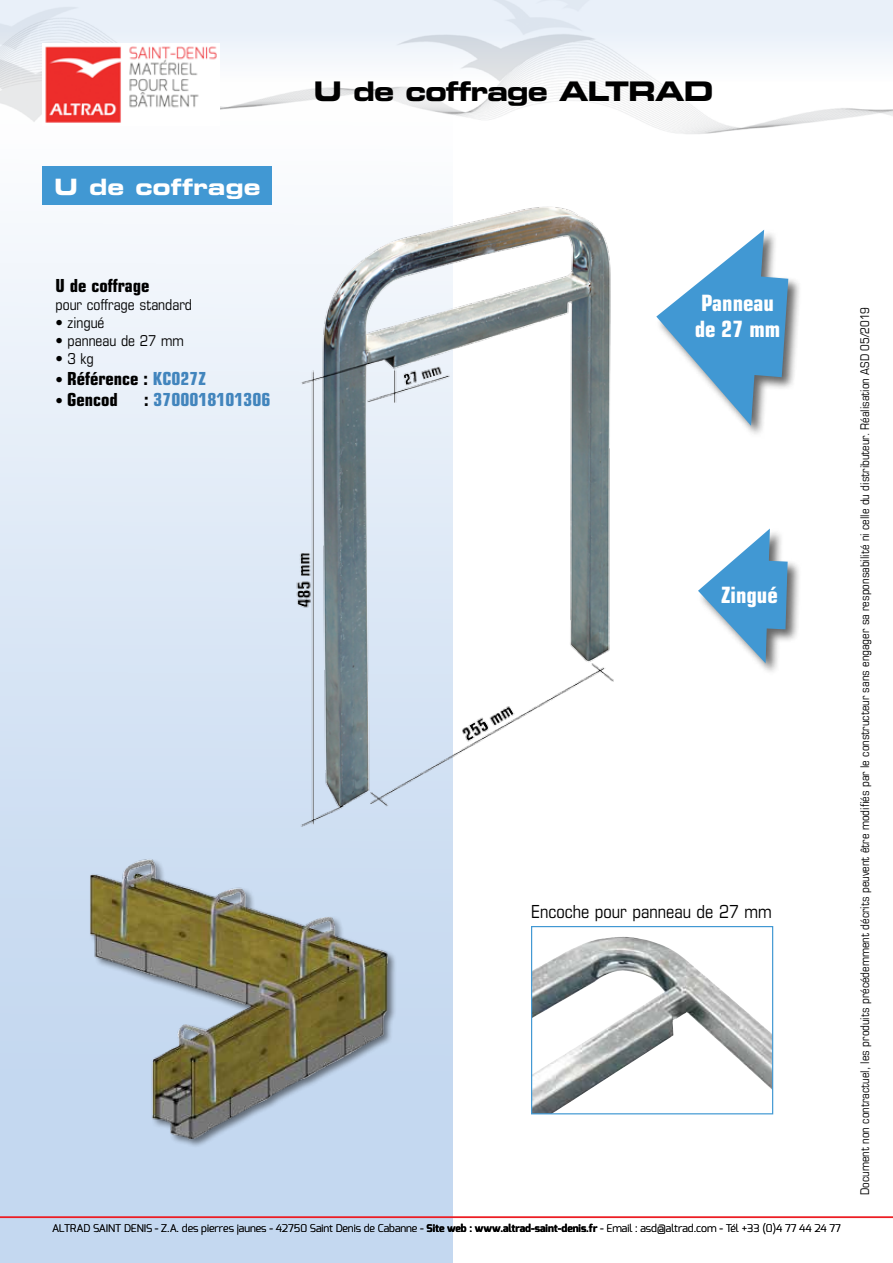
<style>
.page{position:relative;width:893px;height:1263px;background:#fff}
.page>*{position:absolute;margin:0;border:0;box-sizing:border-box;transform-origin:0 0}
.t1{font:27px "Eurostile Bold Extended Two";letter-spacing:-.04em;color:#000}
.t2{font:700 condensed 22.5px/25.5px "Eurostile";color:#fff}
.t3{font:22.5px "Eurostile Bold Extended Two";color:#fff}
.t4{font:700 condensed 18px "Eurostile";color:#000}
.t5{font:condensed 18px "Eurostile";color:#000}
.t6{font:700 condensed 18px "Eurostile";color:#4285bd}
.t7{font:condensed 15px "Eurostile";color:#000}
.t8{font:condensed 12px "Eurostile";color:#000}
.t9{font:300 10.5px "Exo";color:#000}
.s1{font-weight:400;font-size:15px}
.s2{color:#4285bd}
.s3{color:#000}
.s4{font-weight:700}
</style>
<div class="page">
<div style="left:0;top:57px;width:453px;height:1206px;background:linear-gradient(to bottom,#fafbfd,#bbd2ee)"></div>
<img style="left:0;top:0;width:893px;height:148px">
<img style="left:43px;top:44px;width:177px;height:82px">
<hr style="left:0;top:1216px;width:893px;height:2px;background:#ed1d24">
<div style="left:43px;top:167px;width:229px;height:38px;background:#4198d3"></div>
<div style="left:697px;top:527px;width:105px;height:149px;background:#000;opacity:.6"></div>
<svg style="left:698px;top:528px;width:90px;height:135px"></svg>
<div style="left:655px;top:228px;width:147px;height:211px;background:#000;opacity:.6"></div>
<svg style="left:668px;top:230px;width:120px;height:196px"></svg>
<img style="left:60px;top:838px;width:356px;height:329px">
<img style="left:238px;top:176px;width:430px;height:655px">
<img style="left:533px;top:937px;width:230px;height:175px">
<div style="left:531px;top:926px;width:242px;height:188px;border:1px solid #4198d3"></div>
<h2 class="t3" style="left:54px;top:171px;width:208px">U de coffrage</h2>
<h1 class="t1" style="left:313px;top:72px;width:402px">U de coffrage ALTRAD</h1>
<h3 class="t4" style="left:56px;top:274px;width:96px">U de coffrage</h3>
<p class="t7" style="left:56px;top:295px;width:138px">pour coffrage standard</p>
<p class="t7" style="left:56px;top:313px;width:51px">• zingué</p>
<p class="t7" style="left:56px;top:331px;width:130px">• panneau de 27 mm</p>
<p class="t7" style="left:56px;top:349px;width:40px">• 3 kg</p>
<h3 class="t4" style="left:56px;top:367px;width:152px"><span class="s1">•</span> Référence : <span class="s2">KC027Z</span></h3>
<h3 class="t4" style="left:56px;top:388px;width:64px"><span class="s1">•</span> Gencod</h3>
<h3 class="t6" style="left:144px;top:388px;width:128px"><span class="s3">:</span> 3700018101306</h3>
<h2 class="t2" style="left:695px;top:290px;width:87px">Panneau de 27 mm</h2>
<h2 class="t2" style="left:721px;top:581px;width:58px">Zingué</h2>
<h3 class="t5" style="left:531px;top:901px;width:242px">Encoche pour panneau de 27 mm</h3>
<p class="t9" style="left:52px;top:1222px;width:790px">ALTRAD SAINT DENIS - Z.A. des pierres jaunes - 42750 Saint Denis de Cabanne - <span class="s4">Site web : www.altrad-saint-denis.fr</span> - Email : asd@altrad.com - Tél +33 (0)4 77 44 24 77</p>
<p class="t8" style="left:858px;top:1195px;width:889px;rotate:-90deg">Document non contractuel, les produits précédemment décrits peuvent être modifiés par le constructeur sans engager sa responsabilité ni celle du distributeur. Réalisation ASD 05/2019</p>
</div>
